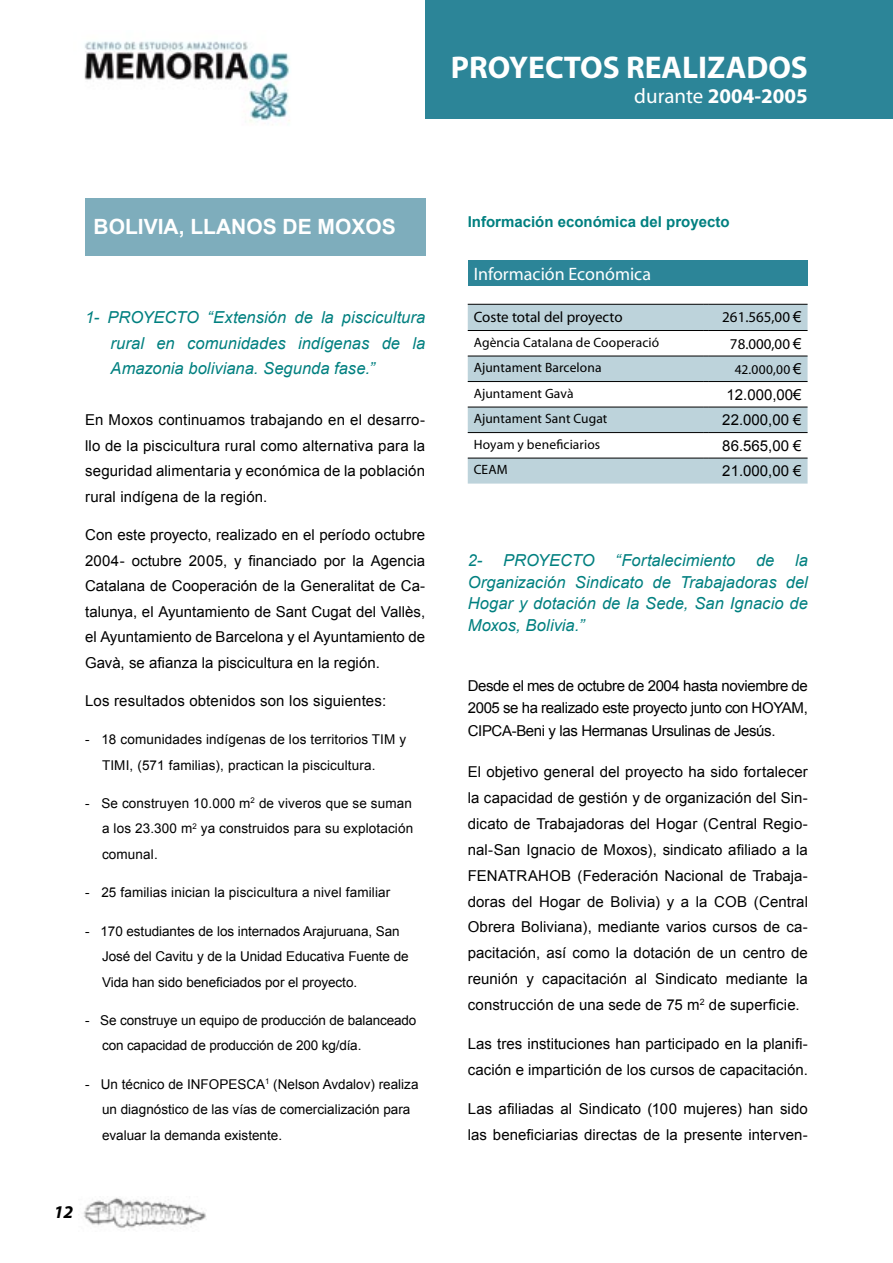
<style>
.page{position:relative;width:893px;height:1263px;background:#fff}
.page>*{position:absolute;margin:0;border:0;box-sizing:border-box;transform-origin:0 0}
.t1{font:700 31.5px "Myriad";color:#fff}
.t2{font:700 21px "Arial";color:#fff}
.t3{font:700 21px "Myriad";color:#fff}
.t4{font:18px "Myriad";color:#fff}
.t5{font:italic 700 18px "Myriad";color:#000}
.t6{font:italic 16.5px/21.5px "Arial";color:#008080;text-align:justify}
.t7{font:15px/26px "Arial";letter-spacing:.005em;color:#000;text-align:justify}
.t8{font:15px "Myriad";color:#000}
.t9{font:700 15px "Arial";color:#008080}
.t10{font:13.5px/25.5px "Arial";color:#000}
.t11{font:13.5px "Myriad";letter-spacing:.01em;color:#000}
.s1{font-weight:400}
.s2{font-family:"Arial"}
.s3{font-family:"Arial";font-size:15px}
</style>
<div class="page">
<img style="left:84px;top:41px;width:206px;height:84px">
<img style="left:83px;top:1197px;width:123px;height:32px">
<div style="left:425px;top:0;width:468px;height:119px;background:#2c8598"></div>
<div style="left:85px;top:198px;width:340px;height:57px;background:#7eadbc"></div>
<div style="left:468px;top:260px;width:339px;height:26px;background:#2c8598"></div>
<svg style="left:468px;top:305px;width:339px;height:179px;fill:#bdd3db"></svg>
<hr style="left:468px;top:304px;width:235px;height:1px;background:#000">
<hr style="left:709px;top:304px;width:98px;height:1px;background:#000">
<hr style="left:468px;top:330px;width:235px;height:1px;background:#000">
<hr style="left:709px;top:330px;width:98px;height:1px;background:#000">
<hr style="left:468px;top:356px;width:235px;height:1px;background:#000">
<hr style="left:709px;top:356px;width:98px;height:1px;background:#000">
<hr style="left:468px;top:381px;width:235px;height:1px;background:#000">
<hr style="left:709px;top:381px;width:98px;height:1px;background:#000">
<hr style="left:468px;top:407px;width:235px;height:1px;background:#000">
<hr style="left:709px;top:407px;width:98px;height:1px;background:#000">
<hr style="left:468px;top:432px;width:235px;height:1px;background:#000">
<hr style="left:709px;top:432px;width:98px;height:1px;background:#000">
<hr style="left:468px;top:458px;width:235px;height:1px;background:#000">
<hr style="left:709px;top:458px;width:98px;height:1px;background:#000">
<h1 class="t1" style="left:451px;top:51px;width:359px">PROYECTOS REALIZADOS</h1>
<h2 class="t3" style="left:634px;top:85px;width:175px"><span class="s1">durante</span> 2004-2005</h2>
<h2 class="t2" style="left:94px;top:213px;width:304px">BOLIVIA, LLANOS DE MOXOS</h2>
<p class="t6" style="left:111px;top:305px;width:316px;line-height:25.5px;text-indent:-26px">1- PROYECTO “Extensión de la piscicultura rural en comunidades indígenas de la Amazonia boliviana. Segunda fase.”</p>
<p class="t7" style="left:85px;top:407px;width:342px;line-height:25.5px">En Moxos continuamos trabajando en el desarro&shy;llo de la piscicultura rural como alternativa para la seguridad alimentaria y económica de la población rural indígena de la región.</p>
<p class="t7" style="left:85px;top:522px;width:342px;line-height:25.5px">Con este proyecto, realizado en el período octubre 2004- octubre 2005, y financiado por la Agencia Catalana de Cooperación de la Generalitat de Ca&shy;talunya, el Ayuntamiento de Sant Cugat del Vallès, el Ayuntamiento de Barcelona y el Ayuntamiento de Gavà, se afianza la piscicultura en la región.</p>
<p class="t7" style="left:85px;top:688px;width:303px">Los resultados obtenidos son los siguientes:</p>
<p class="t10" style="left:102px;top:727px;width:306px;text-indent:-17px">- 18 comunidades indígenas de los territorios TIM y<br>TIMI, (571 familias), practican la piscicultura.</p>
<p class="t10" style="left:102px;top:791px;width:313px;text-align:justify;text-indent:-17px">- Se construyen 10.000 m<sup>2</sup> de viveros que se suman a los 23.300 m<sup>2</sup> ya construidos para su explotación comunal.</p>
<p class="t10" style="left:85px;top:880px;width:307px">- 25 familias inician la piscicultura a nivel familiar</p>
<p class="t10" style="left:102px;top:918px;width:308px;text-indent:-17px">- 170 estudiantes de los internados Arajuruana, San<br>José del Cavitu y de la Unidad Educativa Fuente de<br>Vida han sido beneficiados por el proyecto.</p>
<p class="t10" style="left:102px;top:1007px;width:316px;text-indent:-17px">- Se construye un equipo de producción de balanceado con capacidad de producción de 200 kg/día.</p>
<p class="t10" style="left:102px;top:1071px;width:318px;text-indent:-17px">- Un técnico de INFOPESCA<sup>1</sup> (Nelson Avdalov) realiza un diagnóstico de las vías de comercialización para evaluar la demanda existente.</p>
<p class="t5" style="left:54px;top:1203px;width:21px">12</p>
<p class="t9" style="left:468px;top:212px;width:263px">Información económica del proyecto</p>
<p class="t4" style="left:474px;top:265px;width:179px">Información Económica</p>
<p class="t8" style="left:474px;top:309px;width:150px">Coste total del proyecto</p>
<p class="t8" style="left:722px;top:309px;width:81px">261.565,00 <span class="s2">€</span></p>
<p class="t11" style="left:474px;top:335px;width:187px">Agència Catalana de Cooperació</p>
<p class="t8" style="left:730px;top:336px;width:73px">78.000,00 <span class="s2">€</span></p>
<p class="t11" style="left:474px;top:361px;width:129px">Ajuntament Barcelona</p>
<p class="t11" style="left:735px;top:363px;width:68px">42.000,00 <span class="s3">€</span></p>
<p class="t11" style="left:474px;top:386px;width:101px">Ajuntament Gavà</p>
<p class="t7" style="left:726px;top:382px;width:77px">12.000,00€</p>
<p class="t11" style="left:474px;top:412px;width:135px">Ajuntament Sant Cugat</p>
<p class="t7" style="left:722px;top:407px;width:81px">22.000,00 €</p>
<p class="t11" style="left:474px;top:437px;width:128px">Hoyam y beneficiarios</p>
<p class="t7" style="left:722px;top:433px;width:81px">86.565,00 €</p>
<p class="t11" style="left:474px;top:463px;width:36px">CEAM</p>
<p class="t7" style="left:722px;top:458px;width:81px">21.000,00 €</p>
<p class="t6" style="left:468px;top:550px;width:16px">2-</p>
<p class="t6" style="left:503px;top:550px;width:93px">PROYECTO</p>
<p class="t6" style="left:615px;top:550px;width:122px">“Fortalecimiento</p>
<p class="t6" style="left:756px;top:550px;width:20px">de</p>
<p class="t6" style="left:468px;top:550px;width:342px;text-indent:327px">la Organización Sindicato de Trabajadoras del Hogar y dotación de la Sede, San Ignacio de Moxos, Bolivia.”</p>
<p class="t7" style="left:468px;top:674px;width:342px;line-height:23px">Desde el mes de octubre de 2004 hasta noviembre de 2005 se ha realizado este proyecto junto con HOYAM, CIPCA-Beni y las Hermanas Ursulinas de Jesús.</p>
<p class="t7" style="left:468px;top:759px;width:342px">El objetivo general del proyecto ha sido fortalecer la capacidad de gestión y de organización del Sin&shy;dicato de Trabajadoras del Hogar (Central Regio&shy;nal-San Ignacio de Moxos), sindicato afiliado a la FENATRAHOB (Federación Nacional de Trabaja&shy;doras del Hogar de Bolivia) y a la COB (Central Obrera Boliviana), mediante varios cursos de ca&shy;pacitación, así como la dotación de un centro de reunión y capacitación al Sindicato mediante la construcción de una sede de 75 m<sup>2</sup> de superficie.</p>
<p class="t7" style="left:468px;top:1031px;width:342px">Las tres instituciones han participado en la planifi&shy;cación e impartición de los cursos de capacitación.</p>
<p class="t7" style="left:468px;top:1095px;width:342px">Las afiliadas al Sindicato (100 mujeres) han sido las beneficiarias directas de la presente interven-</p>
</div>
